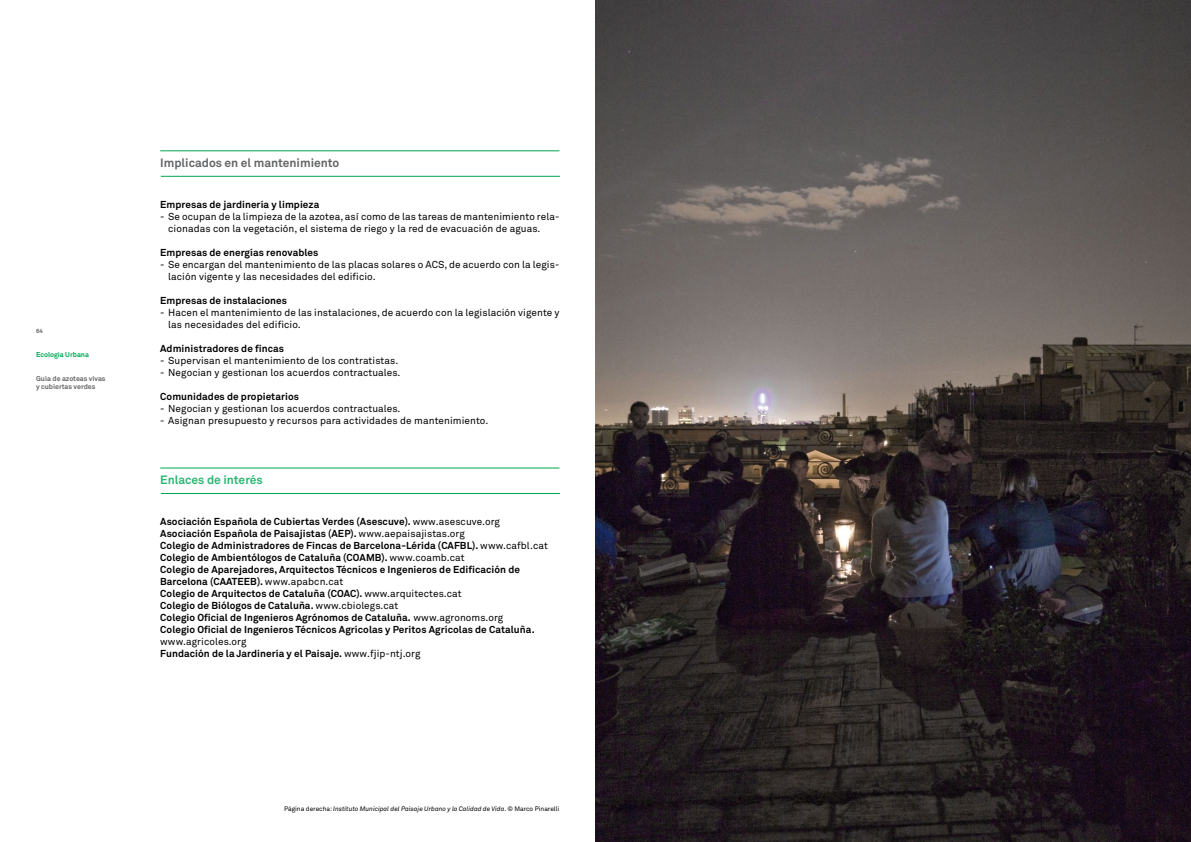
<style>
.page{position:relative;width:1191px;height:842px;background:#fff}
.page>*{position:absolute;margin:0;border:0;box-sizing:border-box;transform-origin:0 0}
.t1{font:700 12px "Akkurat";color:#636466}
.t2{font:700 12px "Akkurat";color:#2bb673}
.Estilo_de_párrafo_1{font:700 10px/12px "Akkurat";letter-spacing:.005em;color:#000}
.Estilo_de_párrafo_1-2{font:10px/12px "Akkurat";letter-spacing:.01em;color:#000}
.t3{font:700 7px/8.4px "Akkurat";color:#636466}
.t4{font:700 7px "Akkurat";color:#00a651}
.t5{font:italic 6.5px "Akkurat";color:#000}
.t6{font:700 6px "Akkurat";color:#636466}
.s1{font-weight:400}
.s2{font-style:normal}
</style>
<div class="page">
<img style="left:595px;top:0;width:596px;height:842px">
<hr style="left:160px;top:468px;width:399px;height:1px;background:#00a651">
<hr style="left:160px;top:151px;width:399px;height:1px;background:#00a651">
<hr style="left:161px;top:176px;width:399px;height:1px;background:#00a651">
<hr style="left:161px;top:493px;width:399px;height:1px;background:#00a651">
<p class="t6" style="left:36px;top:327px;width:8px">64</p>
<p class="t4" style="left:36px;top:351px;width:54px">Ecología Urbana</p>
<p class="t3" style="left:36px;top:374px;width:71px">Guía de azoteas vivas y cubiertas verdes</p>
<p class="t1" style="left:160px;top:155px;width:181px">Implicados en el mantenimiento</p>
<p class="Estilo_de_párrafo_1" style="left:160px;top:198px;width:161px">Empresas de jardinería y limpieza</p>
<p class="Estilo_de_párrafo_1-2" style="left:168px;top:210px;width:393px;text-indent:-8px">- Se ocupan de la limpieza de la azotea, así como de las tareas de mantenimiento rela&shy;cionadas con la vegetación, el sistema de riego y la red de evacuación de aguas.</p>
<p class="Estilo_de_párrafo_1" style="left:160px;top:246px;width:160px">Empresas de energías renovables</p>
<p class="Estilo_de_párrafo_1-2" style="left:168px;top:258px;width:393px;text-indent:-8px">- Se encargan del mantenimiento de las placas solares o ACS, de acuerdo con la legis&shy;lación vigente y las necesidades del edificio.</p>
<p class="Estilo_de_párrafo_1" style="left:160px;top:294px;width:128px">Empresas de instalaciones</p>
<p class="Estilo_de_párrafo_1-2" style="left:168px;top:306px;width:393px;text-indent:-8px">- Hacen el mantenimiento de las instalaciones, de acuerdo con la legislación vigente y las necesidades del edificio.</p>
<p class="Estilo_de_párrafo_1" style="left:160px;top:342px;width:125px">Administradores de fincas</p>
<p class="Estilo_de_párrafo_1-2" style="left:160px;top:354px;width:239px">- Supervisan el mantenimiento de los contratistas.</p>
<p class="Estilo_de_párrafo_1-2" style="left:160px;top:366px;width:242px">- Negocian y gestionan los acuerdos contractuales.</p>
<p class="Estilo_de_párrafo_1" style="left:160px;top:390px;width:140px">Comunidades de propietarios</p>
<p class="Estilo_de_párrafo_1-2" style="left:160px;top:402px;width:242px">- Negocian y gestionan los acuerdos contractuales.</p>
<p class="Estilo_de_párrafo_1-2" style="left:160px;top:414px;width:329px">- Asignan presupuesto y recursos para actividades de mantenimiento.</p>
<p class="t2" style="left:160px;top:473px;width:104px">Enlaces de interés</p>
<p class="Estilo_de_párrafo_1" style="left:160px;top:516px;width:341px">Asociación Española de Cubiertas Verdes (Asescuve). <span class="s1">www.asescuve.org</span></p>
<p class="Estilo_de_párrafo_1" style="left:160px;top:528px;width:306px">Asociación Española de Paisajistas (AEP). <span class="s1">www.aepaisajistas.org</span></p>
<p class="Estilo_de_párrafo_1" style="left:160px;top:540px;width:389px">Colegio de Administradores de Fincas de Barcelona-Lérida (CAFBL). <span class="s1">www.cafbl.cat</span></p>
<p class="Estilo_de_párrafo_1" style="left:160px;top:552px;width:306px">Colegio de Ambientólogos de Cataluña (COAMB). <span class="s1">www.coamb.cat</span></p>
<p class="Estilo_de_párrafo_1" style="left:160px;top:564px;width:361px">Colegio de Aparejadores, Arquitectos Técnicos e Ingenieros de Edificación de<br>Barcelona (CAATEEB). <span class="s1">www.apabcn.cat</span></p>
<p class="Estilo_de_párrafo_1" style="left:160px;top:588px;width:303px">Colegio de Arquitectos de Cataluña (COAC). <span class="s1">www.arquitectes.cat</span></p>
<p class="Estilo_de_párrafo_1" style="left:160px;top:600px;width:239px">Colegio de Biólogos de Cataluña. <span class="s1">www.cbiolegs.cat</span></p>
<p class="Estilo_de_párrafo_1" style="left:160px;top:612px;width:344px">Colegio Oficial de Ingenieros Agrónomos de Cataluña. <span class="s1">www.agronoms.org</span></p>
<p class="Estilo_de_párrafo_1" style="left:160px;top:624px;width:376px">Colegio Oficial de Ingenieros Técnicos Agrícolas y Peritos Agrícolas de Cataluña. <span class="s1">www.agricoles.org</span></p>
<p class="Estilo_de_párrafo_1" style="left:160px;top:648px;width:262px">Fundación de la Jardinería y el Paisaje. <span class="s1">www.fjip-ntj.org</span></p>
<p class="t5" style="left:284px;top:805px;width:277px"><span class="s2">Página derecha:</span> Instituto Municipal del Paisaje Urbano y la Calidad de Vida<span class="s2">. © Marco Pinarelli</span></p>
</div>
